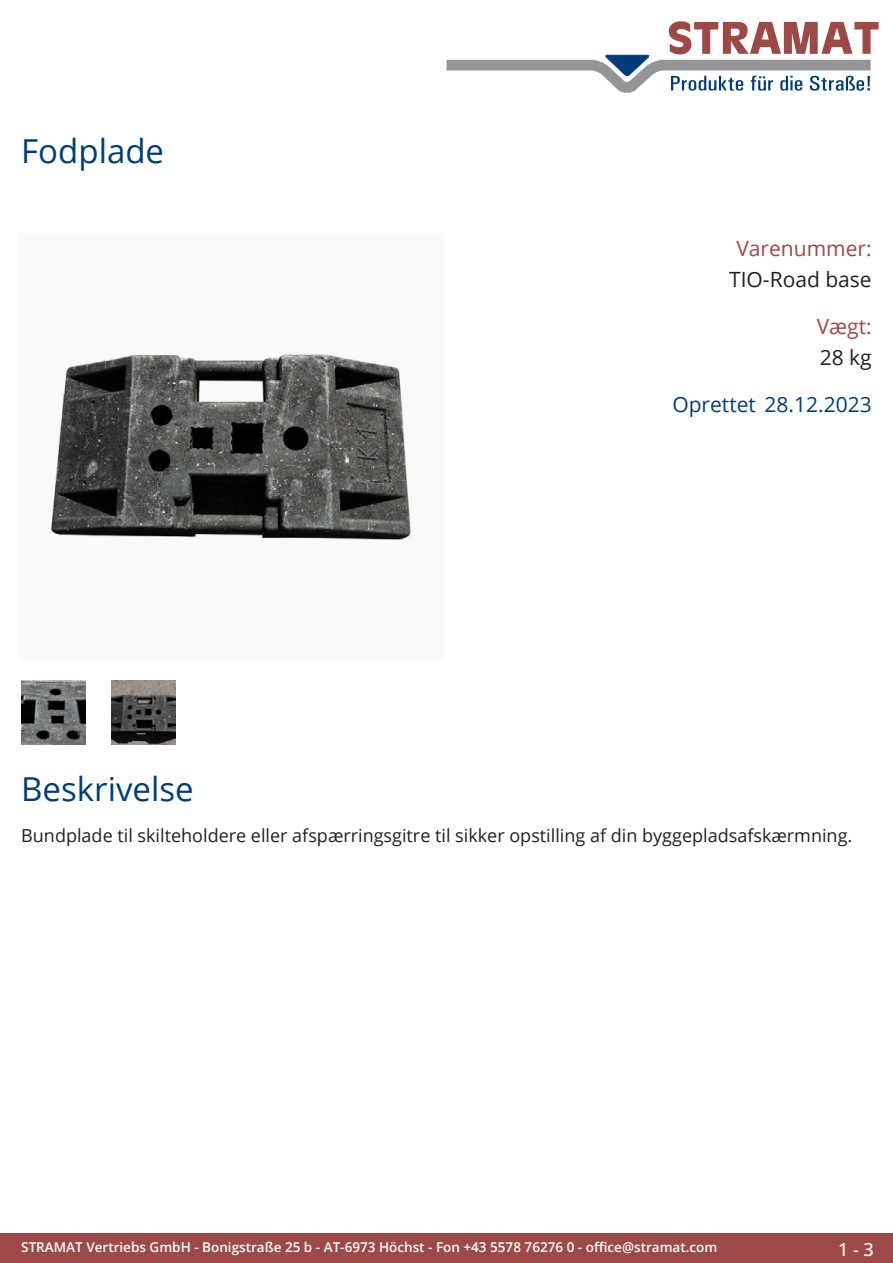
<style>
.page{position:relative;width:893px;height:1263px;background:#fff}
.page>*{position:absolute;margin:0;border:0;box-sizing:border-box;transform-origin:0 0}
.Produkttitel{font:33px "Open Sans";color:#003d78}
.Erstellungsdatum{font:21px "Open Sans";color:#003d78}
.TechDaten_Überschrif{font:21px "Open Sans";color:#9c4948}
.TechDaten_Inhalt{font:21px "Open Sans";color:#231f20}
.Beschreibung_Text{font:18px "Open Sans";color:#231f20}
.t1{font:500 18px "Open Sans";color:#fff}
.t2{font:600 13.5px "Open Sans";color:#fff}
</style>
<div class="page">
<div style="left:0;top:1233px;width:893px;height:30px;background:#9c4948"></div>
<svg style="left:446px;top:21px;width:433px;height:72px"></svg>
<img style="left:51px;top:353px;width:360px;height:187px">
<img style="left:21px;top:680px;width:64px;height:64px">
<img style="left:112px;top:680px;width:63px;height:64px">
<p class="Produkttitel" style="left:21px;top:128px;width:144px">Fodplade</p>
<p class="TechDaten_Überschrif" style="left:736px;top:234px;width:137px">Varenummer:</p>
<p class="TechDaten_Inhalt" style="left:729px;top:265px;width:144px">TIO-Road base</p>
<p class="TechDaten_Überschrif" style="left:817px;top:312px;width:57px">Vægt:</p>
<p class="TechDaten_Inhalt" style="left:820px;top:343px;width:54px">28 kg</p>
<p class="Erstellungsdatum" style="left:672px;top:390px;width:201px">Oprettet 28.12.2023</p>
<p class="Produkttitel" style="left:21px;top:766px;width:174px">Beskrivelse</p>
<p class="Beschreibung_Text" style="left:21px;top:823px;width:833px">Bundplade til skilteholdere eller afspærringsgitre til sikker opstilling af din byggepladsafskærmning.</p>
<p class="t2" style="left:21px;top:1238px;width:698px">STRAMAT Vertriebs GmbH - Bonigstraße 25 b - AT-6973 Höchst - Fon +43 5578 76276 0 - office@stramat.com</p>
<p class="t1" style="left:838px;top:1237px;width:37px">1 - 3</p>
</div>
